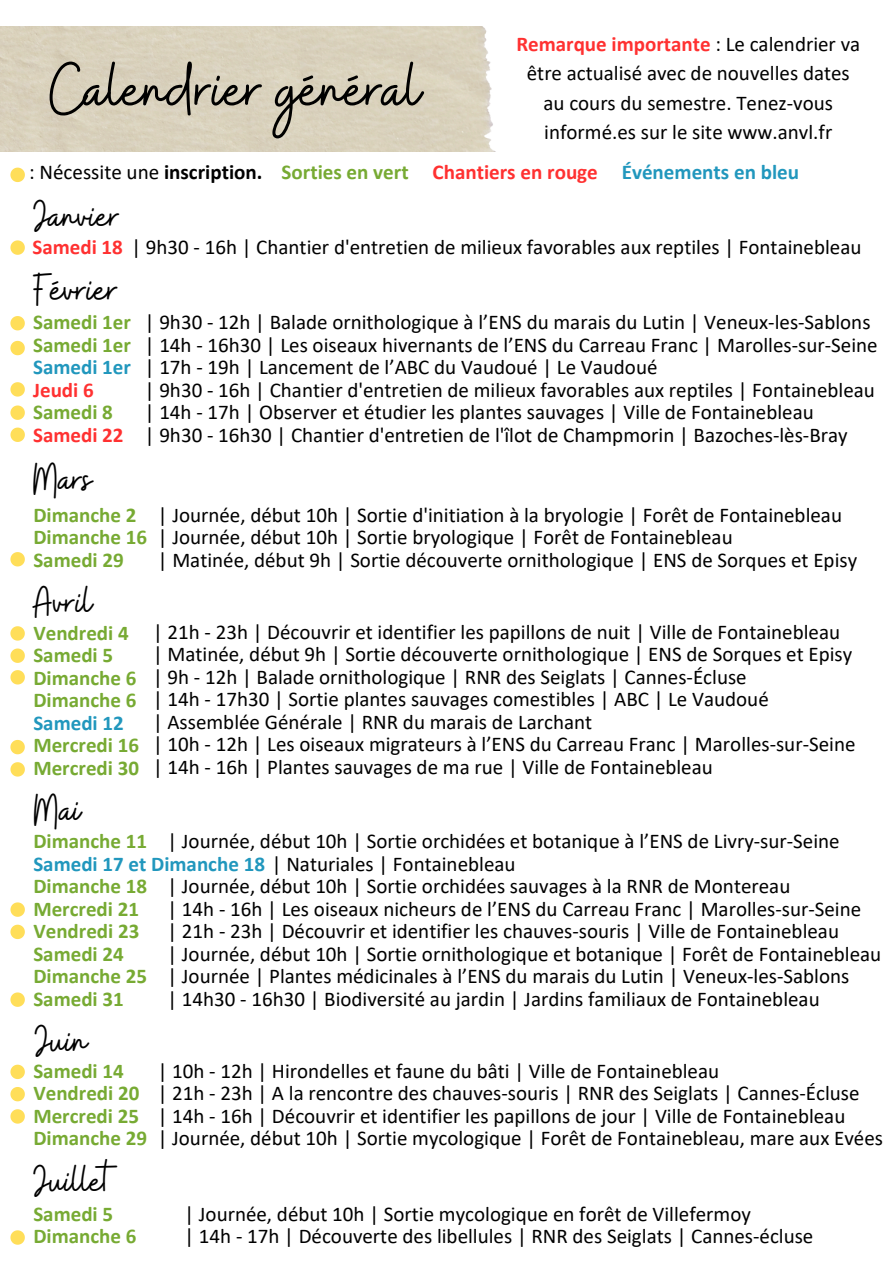
<style>
.page{position:relative;width:894px;height:1264px;background:#fff}
.page>*{position:absolute;margin:0;border:0;box-sizing:border-box;transform-origin:0 0}
.t1{font:75px "Buffalo";color:#000}
.t2{font:46.5px "Buffalo";color:#000}
.t3{font:45px "Buffalo";color:#000}
.t4{font:21px/29.2px "Calibri";color:#000;text-align:center}
.t5{font:700 21px/22.5px "Calibri";color:#7a3}
.t6{font:700 21px "Calibri";color:#ff3131}
.t7{font:700 21px "Calibri";color:#2197bd}
.s1{font-weight:700;color:#ff3131}
.s2{font-weight:400;color:#000}
.s3{color:#000}
.s4{color:#7a3}
.s5{color:#2197bd}
.s6{color:#ff3131}
</style>
<div class="page">
<div style="left:0;top:27px;width:496px;height:125px;background:#dad2bd"></div>
<svg style="left:10px;top:1064px;width:15px;height:15px"></svg>
<svg style="left:10px;top:626px;width:15px;height:14px"></svg>
<svg style="left:10px;top:740px;width:15px;height:14px"></svg>
<svg style="left:10px;top:168px;width:15px;height:14px"></svg>
<svg style="left:10px;top:240px;width:15px;height:15px"></svg>
<svg style="left:10px;top:341px;width:15px;height:14px"></svg>
<svg style="left:10px;top:316px;width:15px;height:14px"></svg>
<svg style="left:10px;top:382px;width:15px;height:14px"></svg>
<svg style="left:10px;top:405px;width:15px;height:15px"></svg>
<svg style="left:10px;top:427px;width:15px;height:15px"></svg>
<svg style="left:10px;top:552px;width:15px;height:14px"></svg>
<svg style="left:10px;top:648px;width:15px;height:15px"></svg>
<svg style="left:10px;top:670px;width:15px;height:14px"></svg>
<svg style="left:10px;top:762px;width:15px;height:14px"></svg>
<svg style="left:10px;top:902px;width:15px;height:14px"></svg>
<svg style="left:10px;top:924px;width:15px;height:15px"></svg>
<svg style="left:10px;top:992px;width:15px;height:14px"></svg>
<svg style="left:10px;top:1087px;width:15px;height:14px"></svg>
<svg style="left:10px;top:1109px;width:15px;height:14px"></svg>
<svg style="left:10px;top:1230px;width:15px;height:14px"></svg>
<p class="t1" style="left:50px;top:40px;width:372px">Calendrier général</p>
<h1 class="t4" style="left:516px;top:31px;width:345px"><span class="s1">Remarque importante</span> : Le calendrier va être actualisé avec de nouvelles dates au cours du semestre. Tenez-vous informé.es sur le site www.anvl.fr</h1>
<p class="t6" style="left:29px;top:164px;width:570px"><span class="s2">: Nécessite une</span> <span class="s3">inscription.</span> <span class="s4">Sorties en vert</span> Chantiers en rouge</p>
<p class="t7" style="left:621px;top:164px;width:179px">Événements en bleu</p>
<p class="t3" style="left:33px;top:187px;width:87px">Janvier</p>
<p class="t4" style="left:32px;top:234px;width:830px"><span class="s1">Samedi 18</span> | 9h30 - 16h | Chantier d'entretien de milieux favorables aux reptiles | Fontainebleau</p>
<p class="t2" style="left:33px;top:260px;width:86px">Février</p>
<p class="t5" style="left:33px;top:313px;width:99px">Samedi 1er<br>Samedi 1er<br><span class="s5">Samedi 1er<br></span><span class="s6">Jeudi 6<br></span>Samedi 8<br><span class="s6">Samedi 22</span></p>
<p class="t4" style="left:145px;top:309px;width:727px">| 9h30 - 12h | Balade ornithologique à l’ENS du marais du Lutin | Veneux-les-Sablons</p>
<p class="t4" style="left:145px;top:332px;width:734px">| 14h - 16h30 | Les oiseaux hivernants de l’ENS du Carreau Franc | Marolles-sur-Seine</p>
<p class="t4" style="left:145px;top:354px;width:514px">| 17h - 19h | Lancement de l’ABC du Vaudoué | Le Vaudoué</p>
<h3 class="t4" style="left:145px;top:377px;width:731px">| 9h30 - 16h | Chantier d'entretien de milieux favorables aux reptiles | Fontainebleau</h3>
<p class="t4" style="left:145px;top:399px;width:670px">| 14h - 17h | Observer et étudier les plantes sauvages | Ville de Fontainebleau</p>
<p class="t4" style="left:145px;top:422px;width:704px">| 9h30 - 16h30 | Chantier d'entretien de l'îlot de Champmorin | Bazoches-lès-Bray</p>
<p class="t3" style="left:33px;top:449px;width:60px">Mars</p>
<h2 class="t5" style="left:33px;top:505px;width:115px">Dimanche 2<br>Dimanche 16<br>Samedi 29</h2>
<p class="t4" style="left:158px;top:502px;width:685px">| Journée, début 10h | Sortie d'initiation à la bryologie | Forêt de Fontainebleau</p>
<p class="t4" style="left:158px;top:524px;width:576px">| Journée, début 10h | Sortie bryologique | Forêt de Fontainebleau</p>
<p class="t4" style="left:158px;top:547px;width:700px">| Matinée, début 9h | Sortie découverte ornithologique | ENS de Sorques et Episy</p>
<p class="t3" style="left:33px;top:573px;width:60px">Avril</p>
<h2 class="t5" style="left:33px;top:623px;width:107px">Vendredi 4<br>Samedi 5<br>Dimanche 6<br>Dimanche 6<br><span class="s5">Samedi 12<br></span>Mercredi 16<br>Mercredi 30</h2>
<h3 class="t4" style="left:153px;top:618px;width:688px">| 21h - 23h | Découvrir et identifier les papillons de nuit | Ville de Fontainebleau</h3>
<p class="t4" style="left:153px;top:641px;width:700px">| Matinée, début 9h | Sortie découverte ornithologique | ENS de Sorques et Episy</p>
<p class="t4" style="left:153px;top:663px;width:595px">| 9h - 12h | Balade ornithologique | RNR des Seiglats | Cannes-Écluse</p>
<p class="t4" style="left:153px;top:686px;width:617px">| 14h - 17h30 | Sortie plantes sauvages comestibles | ABC | Le Vaudoué</p>
<p class="t4" style="left:153px;top:708px;width:440px">| Assemblée Générale | RNR du marais de Larchant</p>
<p class="t4" style="left:153px;top:731px;width:703px">| 10h - 12h | Les oiseaux migrateurs à l’ENS du Carreau Franc | Marolles-sur-Seine</p>
<p class="t4" style="left:153px;top:753px;width:561px">| 14h - 16h | Plantes sauvages de ma rue | Ville de Fontainebleau</p>
<p class="t3" style="left:34px;top:781px;width:48px">Mai</p>
<p class="t5" style="left:33px;top:831px;width:483px">Dimanche 11<br><span class="s5">Samedi 17 et Dimanche 18</span> <span class="s2">| Naturiales | Fontainebleau<br></span>Dimanche 18<br>Mercredi 21<br>Vendredi 23<br>Samedi 24<br>Dimanche 25<br>Samedi 31</p>
<p class="t4" style="left:167px;top:828px;width:673px">| Journée, début 10h | Sortie orchidées et botanique à l’ENS de Livry-sur-Seine</p>
<h2 class="t4" style="left:167px;top:873px;width:624px">| Journée, début 10h | Sortie orchidées sauvages à la RNR de Montereau</h2>
<h3 class="t4" style="left:167px;top:895px;width:695px">| 14h - 16h | Les oiseaux nicheurs de l’ENS du Carreau Franc | Marolles-sur-Seine</h3>
<p class="t4" style="left:167px;top:918px;width:672px">| 21h - 23h | Découvrir et identifier les chauves-souris | Ville de Fontainebleau</p>
<p class="t4" style="left:167px;top:940px;width:715px">| Journée, début 10h | Sortie ornithologique et botanique | Forêt de Fontainebleau</p>
<p class="t4" style="left:167px;top:963px;width:683px">| Journée | Plantes médicinales à l’ENS du marais du Lutin | Veneux-les-Sablons</p>
<p class="t4" style="left:167px;top:985px;width:653px">| 14h30 - 16h30 | Biodiversité au jardin | Jardins familiaux de Fontainebleau</p>
<p class="t3" style="left:35px;top:1012px;width:54px">Juin</p>
<p class="t5" style="left:33px;top:1061px;width:115px">Samedi 14<br>Vendredi 20<br>Mercredi 25<br>Dimanche 29</p>
<p class="t4" style="left:158px;top:1057px;width:562px">| 10h - 12h | Hirondelles et faune du bâti | Ville de Fontainebleau</p>
<p class="t4" style="left:158px;top:1080px;width:703px">| 21h - 23h | A la rencontre des chauves-souris | RNR des Seiglats | Cannes-Écluse</p>
<h2 class="t4" style="left:158px;top:1102px;width:689px">| 14h - 16h | Découvrir et identifier les papillons de jour | Ville de Fontainebleau</h2>
<p class="t4" style="left:158px;top:1125px;width:726px">| Journée, début 10h | Sortie mycologique | Forêt de Fontainebleau, mare aux Evées</p>
<p class="t3" style="left:34px;top:1151px;width:79px">Juillet</p>
<h2 class="t5" style="left:33px;top:1204px;width:105px">Samedi 5<br>Dimanche 6</h2>
<p class="t4" style="left:184px;top:1200px;width:567px">| Journée, début 10h | Sortie mycologique en forêt de Villefermoy</p>
<h3 class="t4" style="left:184px;top:1223px;width:630px">| 14h - 17h | Découverte des libellules | RNR des Seiglats | Cannes-écluse</h3>
</div>
